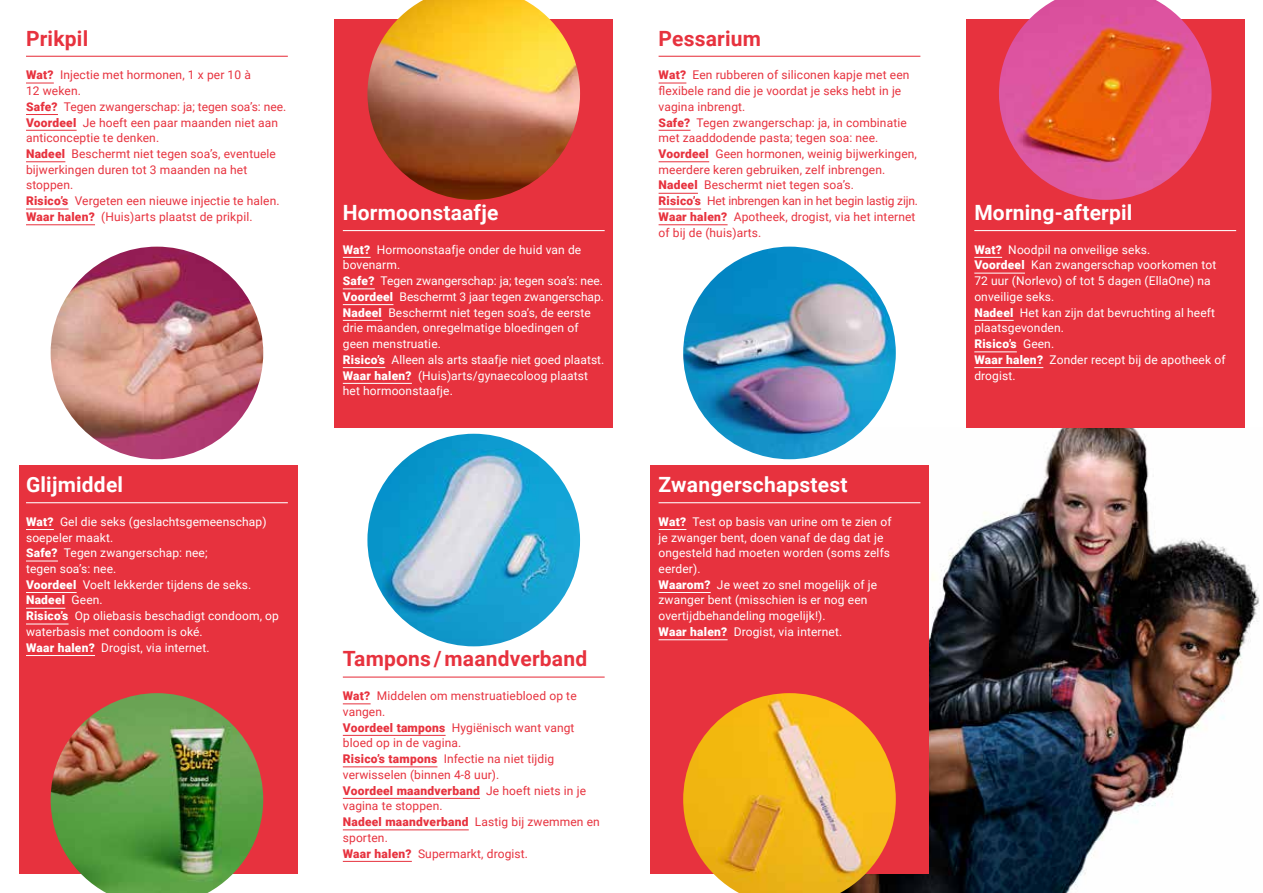
<style>
.page{position:relative;width:1263px;height:893px;background:#fff}
.page>*{position:absolute;margin:0;border:0;box-sizing:border-box;transform-origin:0 0}
.t1{font:700 21px "Roboto";letter-spacing:.01em;color:#fff}
.t2{font:700 21px "Roboto";letter-spacing:.01em;color:#e7323e}
.t3{font:12px/15.8px "Roboto";letter-spacing:.01em;color:#fff}
.t4{font:12px/15.8px "Roboto";letter-spacing:.01em;color:#e7323e}
.s1{font-weight:900}
</style>
<div class="page">
<img style="left:810px;top:427px;width:450px;height:466px">
<div style="left:19px;top:465px;width:278px;height:409px;background:#e7323e"></div>
<div style="left:334px;top:19px;width:279px;height:408px;background:#e7323e"></div>
<div style="left:650px;top:465px;width:279px;height:409px;background:#e7323e"></div>
<div style="left:966px;top:19px;width:279px;height:408px;background:#e7323e"></div>
<img style="left:367px;top:0;width:213px;height:200px">
<img style="left:367px;top:434px;width:213px;height:212px;border-radius:106px">
<img style="left:683px;top:247px;width:213px;height:212px;border-radius:106px">
<img style="left:51px;top:247px;width:212px;height:212px;border-radius:106px">
<img style="left:999px;top:0;width:212px;height:200px">
<img style="left:683px;top:693px;width:213px;height:200px">
<img style="left:51px;top:693px;width:212px;height:200px">
<svg style="left:343px;top:257px;width:28px;height:1px"></svg>
<hr style="left:343px;top:289px;width:32px;height:1px;background:#fff">
<hr style="left:343px;top:304px;width:50px;height:1px;background:#fff">
<hr style="left:343px;top:320px;width:39px;height:1px;background:#fff">
<hr style="left:343px;top:367px;width:42px;height:1px;background:#fff">
<hr style="left:343px;top:383px;width:69px;height:1px;background:#fff">
<hr style="left:343px;top:230px;width:262px;height:1px;background:#fff">
<svg style="left:343px;top:704px;width:28px;height:1px"></svg>
<hr style="left:343px;top:735px;width:103px;height:1px;background:#e7323e">
<hr style="left:343px;top:767px;width:94px;height:1px;background:#e7323e">
<hr style="left:343px;top:798px;width:137px;height:1px;background:#e7323e">
<hr style="left:343px;top:830px;width:126px;height:1px;background:#e7323e">
<hr style="left:343px;top:861px;width:69px;height:1px;background:#e7323e">
<hr style="left:343px;top:677px;width:262px;height:1px;background:#e7323e">
<svg style="left:659px;top:83px;width:27px;height:1px"></svg>
<hr style="left:659px;top:130px;width:31px;height:1px;background:#e7323e">
<hr style="left:659px;top:161px;width:50px;height:1px;background:#e7323e">
<hr style="left:659px;top:193px;width:39px;height:1px;background:#e7323e">
<hr style="left:659px;top:209px;width:42px;height:1px;background:#e7323e">
<hr style="left:659px;top:224px;width:69px;height:1px;background:#e7323e">
<hr style="left:659px;top:56px;width:261px;height:1px;background:#e7323e">
<svg style="left:26px;top:83px;width:28px;height:1px"></svg>
<hr style="left:26px;top:114px;width:32px;height:1px;background:#e7323e">
<hr style="left:26px;top:130px;width:51px;height:1px;background:#e7323e">
<hr style="left:26px;top:161px;width:39px;height:1px;background:#e7323e">
<hr style="left:26px;top:209px;width:43px;height:1px;background:#e7323e">
<hr style="left:26px;top:224px;width:69px;height:1px;background:#e7323e">
<hr style="left:26px;top:56px;width:262px;height:1px;background:#e7323e">
<svg style="left:659px;top:529px;width:27px;height:1px"></svg>
<hr style="left:659px;top:592px;width:52px;height:1px;background:#fff">
<hr style="left:659px;top:639px;width:69px;height:1px;background:#fff">
<hr style="left:659px;top:502px;width:261px;height:1px;background:#fff">
<svg style="left:26px;top:529px;width:28px;height:1px"></svg>
<hr style="left:26px;top:561px;width:32px;height:1px;background:#fff">
<hr style="left:26px;top:592px;width:51px;height:1px;background:#fff">
<hr style="left:26px;top:608px;width:39px;height:1px;background:#fff">
<hr style="left:26px;top:624px;width:43px;height:1px;background:#fff">
<hr style="left:26px;top:655px;width:69px;height:1px;background:#fff">
<hr style="left:26px;top:502px;width:262px;height:1px;background:#fff">
<svg style="left:974px;top:257px;width:28px;height:1px"></svg>
<hr style="left:974px;top:273px;width:51px;height:1px;background:#fff">
<hr style="left:974px;top:320px;width:40px;height:1px;background:#fff">
<hr style="left:974px;top:352px;width:43px;height:1px;background:#fff">
<hr style="left:974px;top:367px;width:69px;height:1px;background:#fff">
<hr style="left:974px;top:230px;width:262px;height:1px;background:#fff">
<h1 class="t2" style="left:26px;top:23px;width:64px">Prikpil</h1>
<p class="t4" style="left:26px;top:67px;width:262px"><span class="s1">Wat?</span> Injectie met hormonen, 1 x per 10 à<br>12 weken.<br><span class="s1">Safe?</span> Tegen zwangerschap: ja; tegen soa’s: nee.<br><span class="s1">Voordeel</span> Je hoeft een paar maanden niet aan anticonceptie te denken.<br><span class="s1">Nadeel</span> Beschermt niet tegen soa’s, eventuele bijwerkingen duren tot 3 maanden na het stoppen.<br><span class="s1">Risico’s</span> Vergeten een nieuwe injectie te halen.<br><span class="s1">Waar halen?</span> (Huis)arts plaatst de prikpil.</p>
<h1 class="t1" style="left:26px;top:470px;width:99px">Glijmiddel</h1>
<p class="t3" style="left:26px;top:513px;width:254px"><span class="s1">Wat?</span> Gel die seks (geslachtsgemeenschap) soepeler maakt.<br><span class="s1">Safe?</span> Tegen zwangerschap: nee;<br>tegen soa’s: nee.<br><span class="s1">Voordeel</span> Voelt lekkerder tijdens de seks.<br><span class="s1">Nadeel</span> Geen.<br><span class="s1">Risico’s</span> Op oliebasis beschadigt condoom, op waterbasis met condoom is oké.<br><span class="s1">Waar halen?</span> Drogist, via internet.</p>
<h1 class="t1" style="left:343px;top:198px;width:157px">Hormoonstaafje</h1>
<p class="t3" style="left:343px;top:241px;width:263px"><span class="s1">Wat?</span> Hormoonstaafje onder de huid van de bovenarm.<br><span class="s1">Safe?</span> Tegen zwangerschap: ja; tegen soa’s: nee.<br><span class="s1">Voordeel</span> Beschermt 3 jaar tegen zwangerschap.<br><span class="s1">Nadeel</span> Beschermt niet tegen soa’s, de eerste drie maanden, onregelmatige bloedingen of geen menstruatie.<br><span class="s1">Risico’s</span> Alleen als arts staafje niet goed plaatst.<br><span class="s1">Waar halen?</span> (Huis)arts/gynaecoloog plaatst het hormoonstaafje.</p>
<h1 class="t2" style="left:343px;top:644px;width:246px">Tampons / maandverband</h1>
<p class="t4" style="left:343px;top:687px;width:258px"><span class="s1">Wat?</span> Middelen om menstruatiebloed op te vangen.<br><span class="s1">Voordeel tampons</span> Hygiënisch want vangt bloed op in de vagina.<br><span class="s1">Risico’s tampons</span> Infectie na niet tijdig verwisselen (binnen 4-8 uur).<br><span class="s1">Voordeel maandverband</span> Je hoeft niets in je vagina te stoppen.<br><span class="s1">Nadeel maandverband</span> Lastig bij zwemmen en sporten.<br><span class="s1">Waar halen?</span> Supermarkt, drogist.</p>
<h1 class="t2" style="left:659px;top:23px;width:104px">Pessarium</h1>
<p class="t4" style="left:659px;top:67px;width:261px"><span class="s1">Wat?</span> Een rubberen of siliconen kapje met een flexibele rand die je voordat je seks hebt in je vagina inbrengt.<br><span class="s1">Safe?</span> Tegen zwangerschap: ja, in combinatie met zaaddodende pasta; tegen soa: nee.<br><span class="s1">Voordeel</span> Geen hormonen, weinig bijwerkingen, meerdere keren gebruiken, zelf inbrengen.<br><span class="s1">Nadeel</span> Beschermt niet tegen soa’s.<br><span class="s1">Risico’s</span> Het inbrengen kan in het begin lastig zijn.<br><span class="s1">Waar halen?</span> Apotheek, drogist, via het internet of bij de (huis)arts.</p>
<h1 class="t1" style="left:659px;top:470px;width:190px">Zwangerschapstest</h1>
<p class="t3" style="left:659px;top:513px;width:234px"><span class="s1">Wat?</span> Test op basis van urine om te zien of je zwanger bent, doen vanaf de dag dat je ongesteld had moeten worden (soms zelfs eerder).<br><span class="s1">Waarom?</span> Je weet zo snel mogelijk of je zwanger bent (misschien is er nog een overtijdbehandeling mogelijk!).<br><span class="s1">Waar halen?</span> Drogist, via internet.</p>
<h1 class="t1" style="left:974px;top:198px;width:160px">Morning-afterpil</h1>
<p class="t3" style="left:974px;top:241px;width:253px"><span class="s1">Wat?</span> Noodpil na onveilige seks.<br><span class="s1">Voordeel</span> Kan zwangerschap voorkomen tot<br>72 uur (Norlevo) of tot 5 dagen (EllaOne) na onveilige seks.<br><span class="s1">Nadeel</span> Het kan zijn dat bevruchting al heeft plaatsgevonden.<br><span class="s1">Risico’s</span> Geen.<br><span class="s1">Waar halen?</span> Zonder recept bij de apotheek of drogist.</p>
</div>
